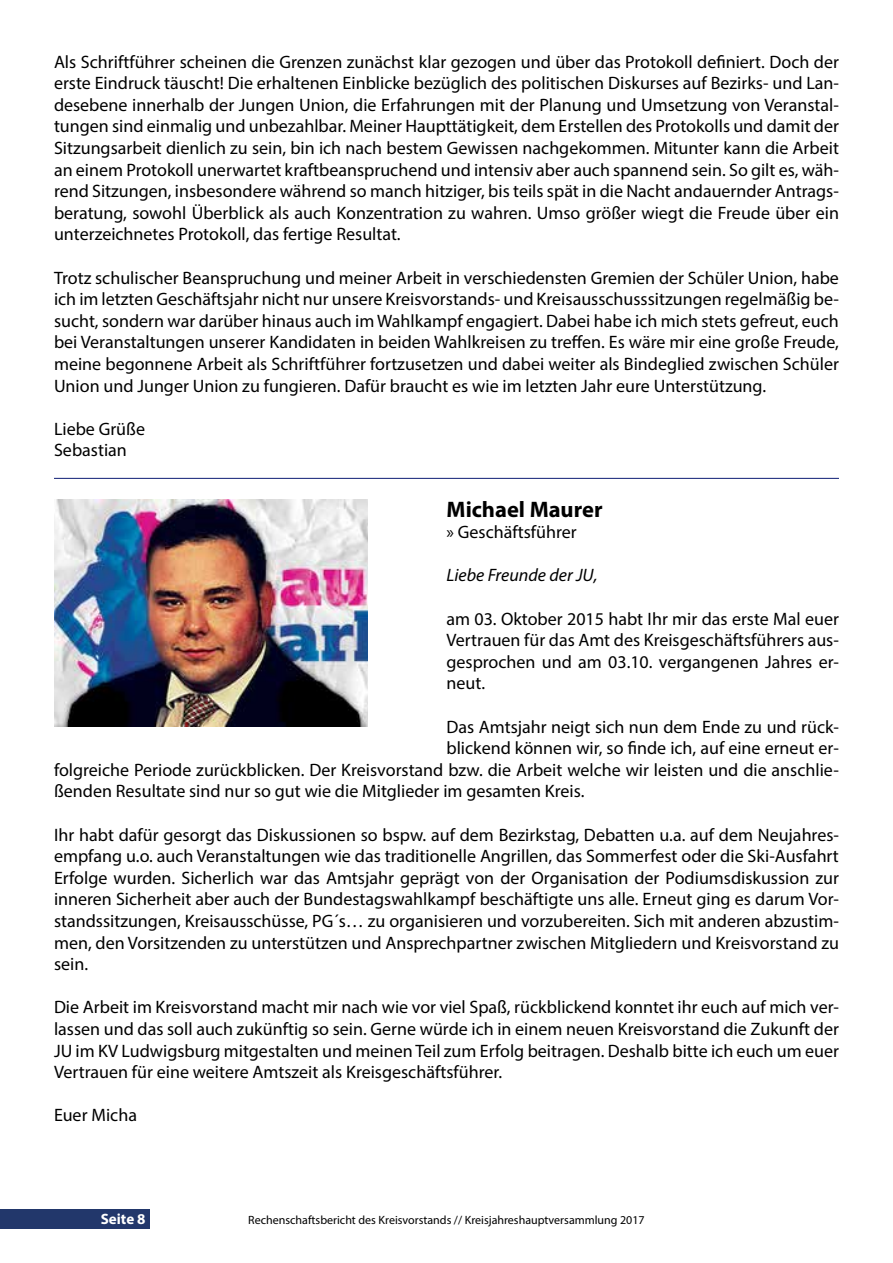
<style>
.page{position:relative;width:893px;height:1263px;background:#fff}
.page>*{position:absolute;margin:0;border:0;box-sizing:border-box;transform-origin:0 0}
.t1{font:700 22.5px "Myriad Pro";color:#000}
.t2{font:18px/21.6px "Myriad Pro";color:#000;text-align:justify}
.t3{font:italic 18px "Myriad Pro";color:#000}
.t4{font:700 15px "Myriad Pro";color:#fff}
.t5{font:12px "Myriad Pro";color:#000}
</style>
<div class="page">
<div style="left:0;top:1209px;width:150px;height:19px;background:#22376b"></div>
<img style="left:54px;top:500px;width:314px;height:226px">
<hr style="left:54px;top:478px;width:785px;height:1px;background:#283583">
<p class="t2" style="left:54px;top:50px;width:786px">Als Schriftführer scheinen die Grenzen zunächst klar gezogen und über das Protokoll definiert. Doch der erste Eindruck täuscht! Die erhaltenen Einblicke bezüglich des politischen Diskurses auf Bezirks- und Lan&shy;desebene innerhalb der Jungen Union, die Erfahrungen mit der Planung und Umsetzung von Veranstal&shy;tungen sind einmalig und unbezahlbar. Meiner Haupttätigkeit, dem Erstellen des Protokolls und damit der Sitzungsarbeit dienlich zu sein, bin ich nach bestem Gewissen nachgekommen. Mitunter kann die Arbeit an einem Protokoll unerwartet kraftbeanspruchend und intensiv aber auch spannend sein. So gilt es, wäh&shy;rend Sitzungen, insbesondere während so manch hitziger, bis teils spät in die Nacht andauernder Antrags&shy;beratung, sowohl Überblick als auch Konzentration zu wahren. Umso größer wiegt die Freude über ein unterzeichnetes Protokoll, das fertige Resultat.</p>
<p class="t2" style="left:54px;top:266px;width:786px">Trotz schulischer Beanspruchung und meiner Arbeit in verschiedensten Gremien der Schüler Union, habe ich im letzten Geschäftsjahr nicht nur unsere Kreisvorstands- und Kreisausschusssitzungen regelmäßig be&shy;sucht, sondern war darüber hinaus auch im Wahlkampf engagiert. Dabei habe ich mich stets gefreut, euch bei Veranstaltungen unserer Kandidaten in beiden Wahlkreisen zu treffen. Es wäre mir eine große Freude, meine begonnene Arbeit als Schriftführer fortzusetzen und dabei weiter als Bindeglied zwischen Schüler Union und Junger Union zu fungieren. Dafür braucht es wie im letzten Jahr eure Unterstützung.</p>
<p class="t2" style="left:54px;top:418px;width:93px">Liebe Grüße<br>Sebastian</p>
<p class="t1" style="left:446px;top:494px;width:158px">Michael Maurer</p>
<p class="t2" style="left:446px;top:521px;width:132px">» Geschäftsführer</p>
<p class="t3" style="left:446px;top:564px;width:153px">Liebe Freunde der JU,</p>
<p class="t2" style="left:446px;top:607px;width:394px">am 03. Oktober 2015 habt Ihr mir das erste Mal euer Vertrauen für das Amt des Kreisgeschäftsführers aus&shy;gesprochen und am 03.10. vergangenen Jahres er&shy;neut.</p>
<p class="t2" style="left:446px;top:715px;width:394px">Das Amtsjahr neigt sich nun dem Ende zu und rück-</p>
<p class="t2" style="left:446px;top:737px;width:394px">blickend können wir, so finde ich, auf eine erneut er-</p>
<p class="t2" style="left:54px;top:759px;width:786px">folgreiche Periode zurückblicken. Der Kreisvorstand bzw. die Arbeit welche wir leisten und die anschlie-</p>
<p class="t2" style="left:54px;top:780px;width:532px">ßenden Resultate sind nur so gut wie die Mitglieder im gesamten Kreis.</p>
<p class="t2" style="left:54px;top:823px;width:786px">Ihr habt dafür gesorgt das Diskussionen so bspw. auf dem Bezirkstag, Debatten u.a. auf dem Neujahres&shy;empfang u.o. auch Veranstaltungen wie das traditionelle Angrillen, das Sommerfest oder die Ski-Ausfahrt Erfolge wurden. Sicherlich war das Amtsjahr geprägt von der Organisation der Podiumsdiskussion zur inneren Sicherheit aber auch der Bundestagswahlkampf beschäftigte uns alle. Erneut ging es darum Vor&shy;standssitzungen, Kreisausschüsse, PG´s… zu organisieren und vorzubereiten. Sich mit anderen abzustim&shy;men, den Vorsitzenden zu unterstützen und Ansprechpartner zwischen Mitgliedern und Kreisvorstand zu sein.</p>
<p class="t2" style="left:54px;top:996px;width:787px">Die Arbeit im Kreisvorstand macht mir nach wie vor viel Spaß, rückblickend konntet ihr euch auf mich ver&shy;lassen und das soll auch zukünftig so sein. Gerne würde ich in einem neuen Kreisvorstand die Zukunft der JU im KV Ludwigsburg mitgestalten und meinen Teil zum Erfolg beitragen. Deshalb bitte ich euch um euer Vertrauen für eine weitere Amtszeit als Kreisgeschäftsführer.</p>
<p class="t2" style="left:54px;top:1104px;width:84px">Euer Micha</p>
<p class="t4" style="left:101px;top:1209px;width:46px">Seite 8</p>
<p class="t5" style="left:248px;top:1212px;width:398px">Rechenschaftsbericht des Kreisvorstands // Kreisjahreshauptversammlung 2017</p>
</div>
